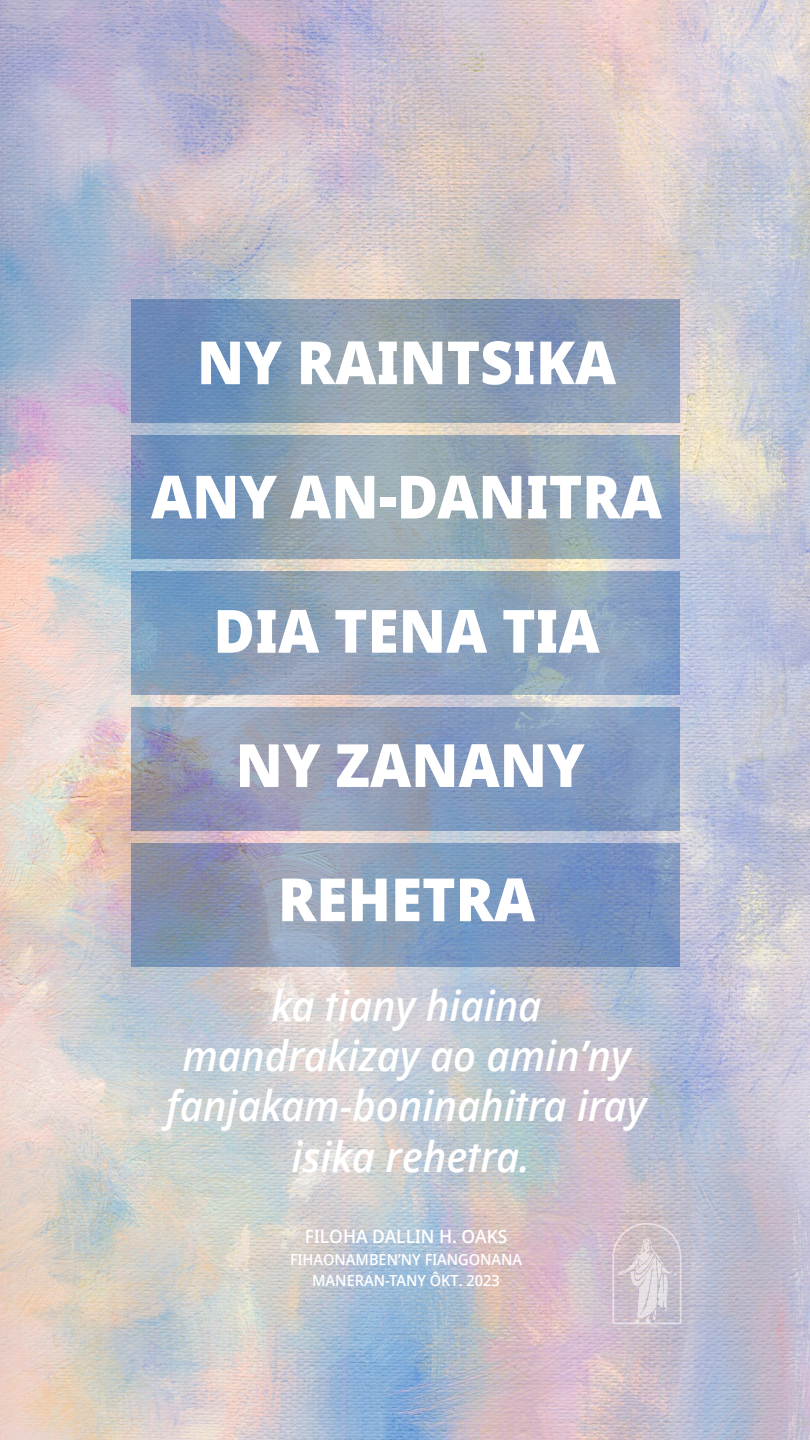
<style>
.page{position:relative;width:810px;height:1440px;background:#fff}
.page>*{position:absolute;margin:0;border:0;box-sizing:border-box;transform-origin:0 0}
.artcl2_p1_figure_image_aside_quote_first{font:800 59.7px "Dots Solidlds Lat";color:#fff;scale:.95 1}
.artcl2_p1_figure_image_aside_quote_first-2{font:italic 600 42.08px/50.2px "Dots Solidlds Lat";color:#fff;text-align:center;scale:.95 1}
.artcl2_p1_figure_image_aside_quote_citat{font:600 18.38px "Dots Solidlds Lat";color:#fff;scale:.95 1}
.artcl2_p1_figure_image_aside_quote_citat-2{font:600 15.3px/21.8px "Dots Solidlds Lat";color:#fff;text-align:center;scale:.95 1}
</style>
<div class="page">
<img style="left:0;top:0;width:810px;height:1440px">
<svg style="left:612px;top:1223px;width:69px;height:101px;background:#d1c7cf"></svg>
<svg style="left:131px;top:435px;width:548px;height:124px;background:#8ba1b6"></svg>
<svg style="left:131px;top:571px;width:548px;height:124px;background:#8aa2bc"></svg>
<svg style="left:131px;top:707px;width:548px;height:124px;background:#8b9bb9"></svg>
<svg style="left:131px;top:843px;width:548px;height:123px;background:#8398b8"></svg>
<svg style="left:131px;top:299px;width:548px;height:124px;background:#849ab4"></svg>
<p class="artcl2_p1_figure_image_aside_quote_first" style="left:197px;top:317px;width:443px">NY RAINTSIKA</p>
<p class="artcl2_p1_figure_image_aside_quote_first" style="left:151px;top:451px;width:539px">ANY AN-DANITRA</p>
<p class="artcl2_p1_figure_image_aside_quote_first" style="left:213px;top:585px;width:408px">DIA TENA TIA</p>
<p class="artcl2_p1_figure_image_aside_quote_first" style="left:236px;top:720px;width:369px">NY ZANANY</p>
<p class="artcl2_p1_figure_image_aside_quote_first" style="left:278px;top:854px;width:272px">REHETRA</p>
<p class="artcl2_p1_figure_image_aside_quote_first-2" style="left:166px;top:981px;width:507px">ka tiany hiaina mandrakizay ao amin’ny fanjakam-boninahitra iray isika rehetra.</p>
<p class="artcl2_p1_figure_image_aside_quote_citat" style="left:305px;top:1223px;width:215px">FILOHA DALLIN H. OAKS</p>
<p class="artcl2_p1_figure_image_aside_quote_citat-2" style="left:290px;top:1248px;width:246px">FIHAONAMBEN’NY FIANGONANA<br>MANERAN-TANY ÔKT. 2023</p>
</div>
